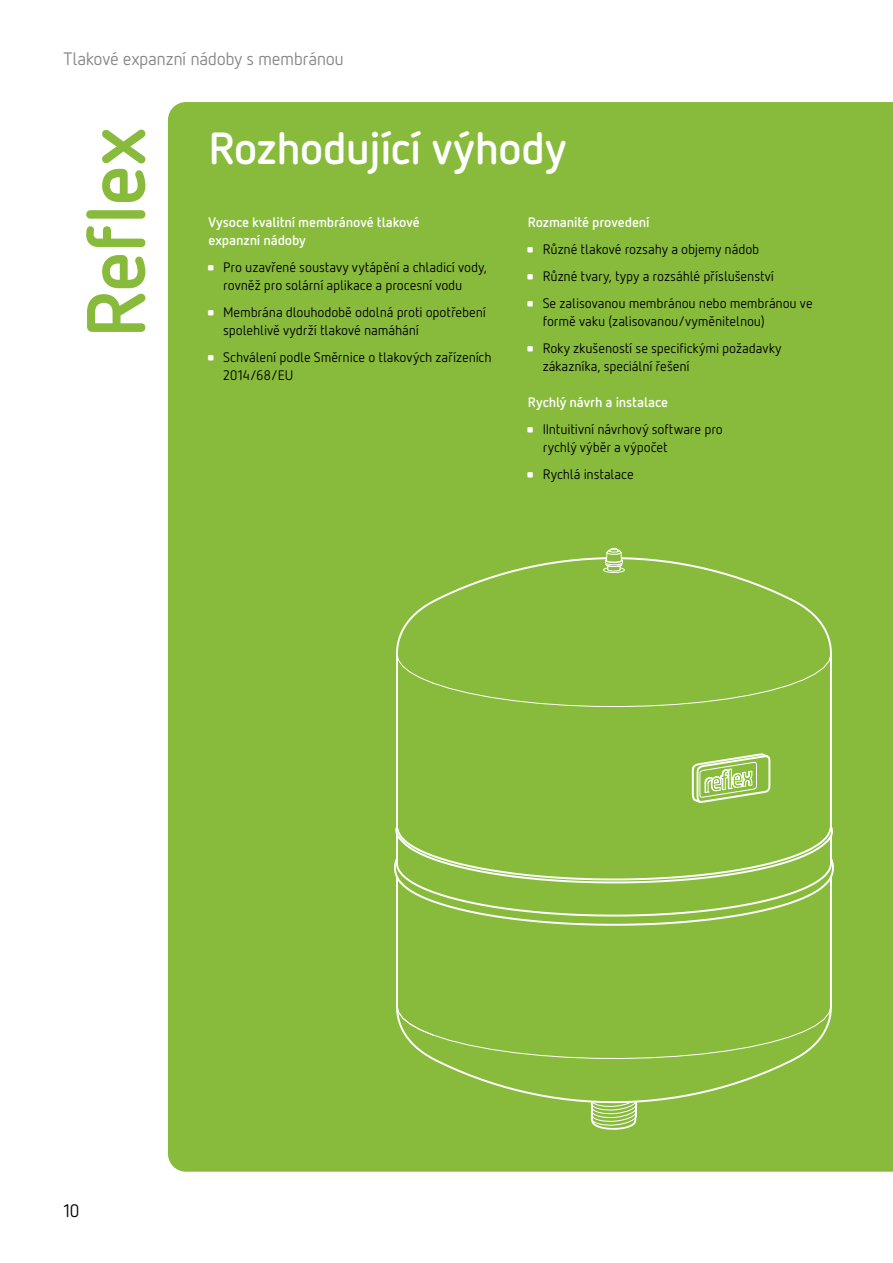
<style>
.page{position:relative;width:893px;height:1263px;background:#fff}
.page>*{position:absolute;margin:0;border:0;box-sizing:border-box;transform-origin:0 0}
.t1{font:700 82.05px "Netto Reflex";color:#88bb3c}
.t2{font:700 45px "Netto Reflex";letter-spacing:-.015em;color:#fff}
.t3{font:18px "Netto Reflex";letter-spacing:-.025em;color:#87888a}
.t4{font:18px "Netto Reflex";color:#000}
.t5{font:13.8px/18px "Netto Reflex";letter-spacing:-.01em;color:#000}
.t6{font:700 13.8px/18px "Netto Reflex";letter-spacing:-.01em;color:#fff}
.t7{font:700 3.75px "Netto Icons OT";color:#fff}
</style>
<div class="page">
<div style="left:168px;top:102px;width:725px;height:1070px;background:#88bb3c"></div>
<svg style="left:690px;top:752px;width:82px;height:52px;background:#a9ce73"></svg>
<hr style="left:830px;top:654px;width:2px;height:173px;background:#fff">
<hr style="left:830px;top:876px;width:2px;height:130px;background:#fff">
<hr style="left:396px;top:878px;width:2px;height:128px;background:#fff">
<hr style="left:396px;top:654px;width:2px;height:173px;background:#fff">
<svg style="left:393px;top:825px;width:443px;height:102px;background:#92c04c"></svg>
<div style="left:395px;top:548px;width:438px;height:159px;background:#88bb3c"></div>
<div style="left:395px;top:1005px;width:438px;height:126px;background:#88bb3c"></div>
<h3 class="t3" style="left:64px;top:48px;width:282px">Tlakové expanzní nádoby s membránou</h3>
<h1 class="t1" style="left:63px;top:338px;width:213px;rotate:-90deg">Reflex</h1>
<h2 class="t2" style="left:208px;top:119px;width:360px">Rozhodující výhody</h2>
<p class="t6" style="left:208px;top:212px;width:213px">Vysoce kvalitní membránové tlakové expanzní nádoby</p>
<p class="t7" style="left:208px;top:265px;width:6px">Z</p>
<p class="t5" style="left:223px;top:258px;width:265px">Pro uzavřené soustavy vytápění a chladicí vody, rovněž pro solární aplikace a procesní vodu</p>
<p class="t7" style="left:208px;top:310px;width:6px">Z</p>
<p class="t5" style="left:223px;top:303px;width:264px">Membrána dlouhodobě odolná proti opotřebení spolehlivě vydrží tlakové namáhání</p>
<p class="t7" style="left:208px;top:355px;width:6px">Z</p>
<p class="t5" style="left:223px;top:348px;width:270px">Schválení podle Směrnice o tlakových zařízeních<br>2014/68/EU</p>
<p class="t6" style="left:528px;top:212px;width:123px">Rozmanité provedení</p>
<p class="t7" style="left:528px;top:247px;width:6px">Z</p>
<p class="t5" style="left:543px;top:240px;width:218px">Různé tlakové rozsahy a objemy nádob</p>
<p class="t7" style="left:528px;top:274px;width:6px">Z</p>
<p class="t5" style="left:543px;top:267px;width:233px">Různé tvary, typy a rozsáhlé příslušenství</p>
<p class="t7" style="left:528px;top:301px;width:6px">Z</p>
<p class="t5" style="left:543px;top:294px;width:272px">Se zalisovanou membránou nebo membránou ve formě vaku (zalisovanou/vyměnitelnou)</p>
<p class="t7" style="left:528px;top:346px;width:6px">Z</p>
<p class="t5" style="left:543px;top:339px;width:241px">Roky zkušeností se specifickými požadavky zákazníka, speciální řešení</p>
<p class="t6" style="left:528px;top:392px;width:142px">Rychlý návrh a instalace</p>
<p class="t7" style="left:528px;top:427px;width:6px">Z</p>
<p class="t5" style="left:543px;top:420px;width:182px">IIntuitivní návrhový software pro rychlý výběr a výpočet</p>
<p class="t7" style="left:528px;top:472px;width:6px">Z</p>
<p class="t5" style="left:543px;top:465px;width:93px">Rychlá instalace</p>
<h3 class="t4" style="left:64px;top:1199px;width:18px">10</h3>
</div>
